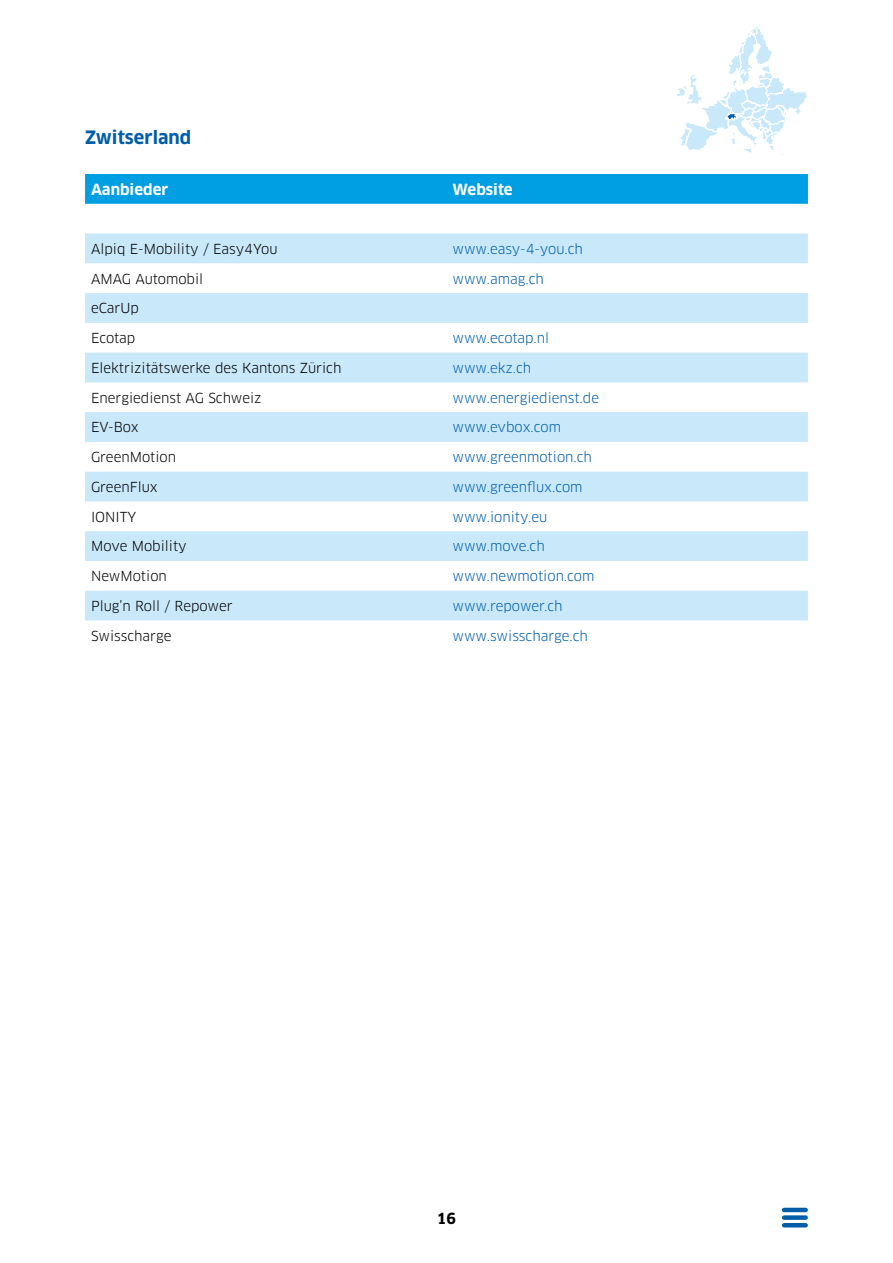
<style>
.page{position:relative;width:893px;height:1263px;background:#fff}
.page>*{position:absolute;margin:0;border:0;box-sizing:border-box;transform-origin:0 0}
.t1{font:700 18px "Clan OT";color:#005da9}
.t2{font:700 15px "Clan OT";color:#fff}
.t3{font:700 15px "Clan OT";color:#000}
.t4{font:13.5px "Clan OT";color:#005da9}
.t5{font:13.5px "Clan OT";color:#000}
</style>
<div class="page">
<div style="left:85px;top:174px;width:723px;height:30px;background:#009fe3"></div>
<svg style="left:85px;top:234px;width:723px;height:386px;fill:#c9e9fb"></svg>
<hr style="left:784px;top:1208px;width:22px;height:4px;background:#005da9">
<div style="left:784px;top:1215px;width:22px;height:5px;background:#005da9"></div>
<hr style="left:784px;top:1223px;width:22px;height:4px;background:#005da9">
<svg style="left:677px;top:26px;width:130px;height:129px"></svg>
<h1 class="t1" style="left:85px;top:127px;width:108px">Zwitserland</h1>
<p class="t2" style="left:91px;top:181px;width:79px">Aanbieder</p>
<p class="t2" style="left:452px;top:181px;width:62px">Website</p>
<p class="t5" style="left:91px;top:241px;width:188px">Alpiq E-Mobility / Easy4You</p>
<p class="t4" style="left:452px;top:241px;width:132px">www.easy-4-you.ch</p>
<p class="t5" style="left:91px;top:270px;width:114px">AMAG Automobil</p>
<p class="t4" style="left:452px;top:270px;width:93px">www.amag.ch</p>
<p class="t5" style="left:91px;top:300px;width:49px">eCarUp</p>
<p class="t5" style="left:91px;top:330px;width:46px">Ecotap</p>
<p class="t4" style="left:452px;top:330px;width:98px">www.ecotap.nl</p>
<p class="t5" style="left:91px;top:360px;width:252px">Elektrizitätswerke des Kantons Zürich</p>
<p class="t4" style="left:452px;top:360px;width:80px">www.ekz.ch</p>
<p class="t5" style="left:91px;top:390px;width:172px">Energiedienst AG Schweiz</p>
<p class="t4" style="left:452px;top:390px;width:148px">www.energiedienst.de</p>
<p class="t5" style="left:91px;top:419px;width:49px">EV-Box</p>
<p class="t4" style="left:452px;top:419px;width:110px">www.evbox.com</p>
<p class="t5" style="left:91px;top:449px;width:86px">GreenMotion</p>
<p class="t4" style="left:452px;top:449px;width:141px">www.greenmotion.ch</p>
<p class="t5" style="left:91px;top:479px;width:68px">GreenFlux</p>
<p class="t4" style="left:452px;top:479px;width:132px">www.greenflux.com</p>
<p class="t5" style="left:91px;top:509px;width:47px">IONITY</p>
<p class="t4" style="left:452px;top:509px;width:96px">www.ionity.eu</p>
<p class="t5" style="left:91px;top:538px;width:97px">Move Mobility</p>
<p class="t4" style="left:452px;top:538px;width:94px">www.move.ch</p>
<p class="t5" style="left:91px;top:568px;width:77px">NewMotion</p>
<p class="t4" style="left:452px;top:568px;width:143px">www.newmotion.com</p>
<p class="t5" style="left:91px;top:598px;width:143px">Plug’n Roll / Repower</p>
<p class="t4" style="left:452px;top:598px;width:111px">www.repower.ch</p>
<p class="t5" style="left:91px;top:628px;width:82px">Swisscharge</p>
<p class="t4" style="left:452px;top:628px;width:137px">www.swisscharge.ch</p>
<p class="t3" style="left:437px;top:1210px;width:21px">16</p>
</div>
